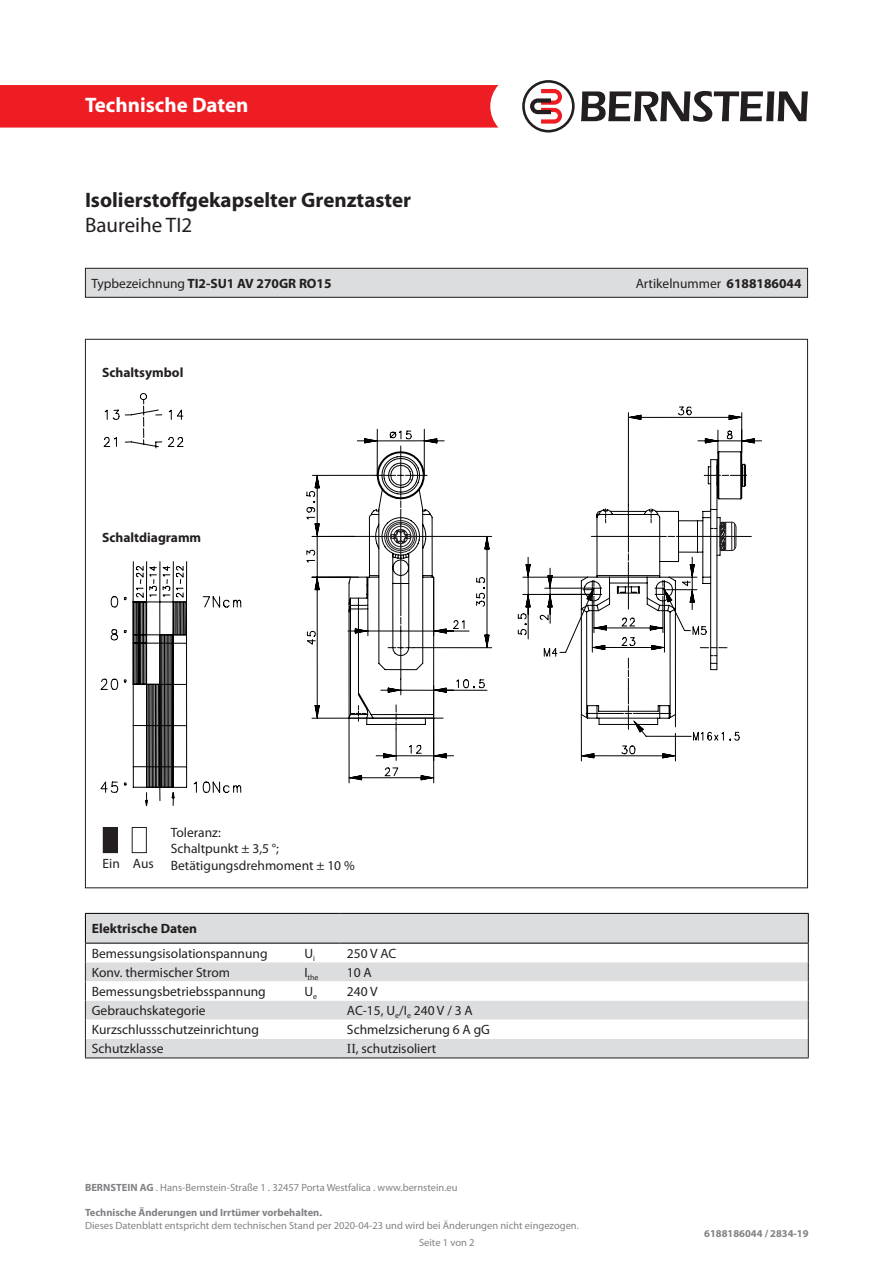
<style>
.page{position:relative;width:893px;height:1263px;background:#fff}
.page>*{position:absolute;margin:0;border:0;box-sizing:border-box;transform-origin:0 0}
.t1{font:700 21px "Myriad Pro";color:#231f20}
.t2{font:700 21px "Myriad Pro";color:#fff}
.t3{font:21px "Myriad Pro";color:#231f20}
.t4{font:13.5px "Myriad Pro";color:#231f20}
.t5{font:700 13.5px "Myriad Pro";color:#231f20}
.t6{font:10.5px "Myriad Pro";color:#808285}
.t7{font:700 10.5px "Myriad Pro";color:#808285}
.t8{font:7.8px "Myriad Pro";color:#231f20}
.s1{font-weight:400}
.s2{font-weight:700}
.s3{font-family:"Times New Roman"}
</style>
<div class="page">
<div style="left:0;top:85px;width:498px;height:43px;background:#ee1d23"></div>
<svg style="left:581px;top:91px;width:227px;height:31px"></svg>
<svg style="left:522px;top:80px;width:53px;height:53px"></svg>
<div style="left:132px;top:827px;width:15px;height:26px;border:1px solid #231f20"></div>
<div style="left:103px;top:827px;width:14px;height:26px;background:#231f20"></div>
<div style="left:103px;top:827px;width:15px;height:26px;border:1px solid #231f20"></div>
<svg style="left:104px;top:393px;width:79px;height:55px"></svg>
<svg style="left:627px;top:407px;width:119px;height:130px"></svg>
<svg style="left:348px;top:451px;width:395px;height:332px"></svg>
<svg style="left:307px;top:429px;width:185px;height:347px"></svg>
<svg style="left:348px;top:430px;width:369px;height:295px"></svg>
<svg style="left:384px;top:520px;width:33px;height:33px"></svg>
<svg style="left:719px;top:521px;width:18px;height:30px"></svg>
<svg style="left:101px;top:561px;width:140px;height:245px"></svg>
<hr style="left:85px;top:1057px;width:213px;height:1px;background:#231f20">
<hr style="left:298px;top:1057px;width:43px;height:1px;background:#231f20">
<hr style="left:341px;top:1057px;width:468px;height:1px;background:#231f20">
<hr style="left:85px;top:913px;width:213px;height:1px;background:#000">
<hr style="left:298px;top:913px;width:43px;height:1px;background:#000">
<hr style="left:341px;top:913px;width:468px;height:1px;background:#000">
<svg style="left:85px;top:914px;width:724px;height:143px"></svg>
<div style="left:85px;top:268px;width:722px;height:29px;background:#dcdddf"></div>
<div style="left:85px;top:268px;width:723px;height:30px;border:1px solid #231f20"></div>
<h1 class="t2" style="left:85px;top:91px;width:165px">Technische Daten</h1>
<p class="t1" style="left:85px;top:186px;width:328px">Isolierstoffgekapselter Grenztaster</p>
<p class="t3" style="left:85px;top:212px;width:109px">Baureihe TI2</p>
<p class="t5" style="left:91px;top:274px;width:242px"><span class="s1">Typbezeichnung</span> TI2-SU1 AV 270GR RO15</p>
<p class="t4" style="left:636px;top:275px;width:167px">Artikelnummer <span class="s2">6188186044</span></p>
<p class="t5" style="left:102px;top:364px;width:83px">Schaltsymbol</p>
<p class="t5" style="left:102px;top:528px;width:101px">Schaltdiagramm</p>
<p class="t4" style="left:171px;top:824px;width:52px">Toleranz:</p>
<p class="t4" style="left:171px;top:840px;width:110px">Schaltpunkt ± 3,5 °;</p>
<p class="t4" style="left:103px;top:855px;width:53px">Ein Aus</p>
<p class="t4" style="left:171px;top:857px;width:185px">Betätigungsdrehmoment ± 10 %</p>
<p class="t5" style="left:92px;top:920px;width:107px">Elektrische Daten</p>
<p class="t4" style="left:92px;top:945px;width:177px">Bemessungsisolationspannung</p>
<p class="t4" style="left:304px;top:945px;width:12px">U<sub>i</sub></p>
<p class="t4" style="left:347px;top:945px;width:51px">250 V AC</p>
<p class="t4" style="left:92px;top:964px;width:140px">Konv. thermischer Strom</p>
<p class="t8" style="left:304px;top:972px;width:16px"><sup>I</sup>the</p>
<p class="t4" style="left:347px;top:964px;width:26px">10 A</p>
<p class="t4" style="left:92px;top:983px;width:176px">Bemessungsbetriebsspannung</p>
<p class="t4" style="left:304px;top:983px;width:14px">U<sub>e</sub></p>
<p class="t4" style="left:347px;top:983px;width:32px">240 V</p>
<p class="t4" style="left:92px;top:1002px;width:115px">Gebrauchskategorie</p>
<p class="t4" style="left:347px;top:1002px;width:127px">AC-15, U<sub>e</sub>/I<sub>e</sub> 240 V / 3 A</p>
<p class="t4" style="left:92px;top:1021px;width:169px">Kurzschlussschutzeinrichtung</p>
<p class="t4" style="left:347px;top:1021px;width:145px">Schmelzsicherung 6 A gG</p>
<p class="t4" style="left:92px;top:1040px;width:73px">Schutzklasse</p>
<p class="t4" style="left:347px;top:1040px;width:91px"><span class="s3">II</span>, schutzisoliert</p>
<p class="t6" style="left:85px;top:1181px;width:374px"><span class="s2">BERNSTEIN AG</span> . Hans-Bernstein-Straße 1 . 32457 Porta Westfalica . www.bernstein.eu</p>
<p class="t7" style="left:85px;top:1206px;width:239px">Technische Änderungen und Irrtümer vorbehalten.</p>
<p class="t6" style="left:85px;top:1219px;width:495px">Dieses Datenblatt entspricht dem technischen Stand per 2020-04-23 und wird bei Änderungen nicht eingezogen.</p>
<p class="t6" style="left:419px;top:1236px;width:57px">Seite 1 von 2</p>
<p class="t7" style="left:704px;top:1227px;width:106px">6188186044 / 2834-19</p>
</div>
